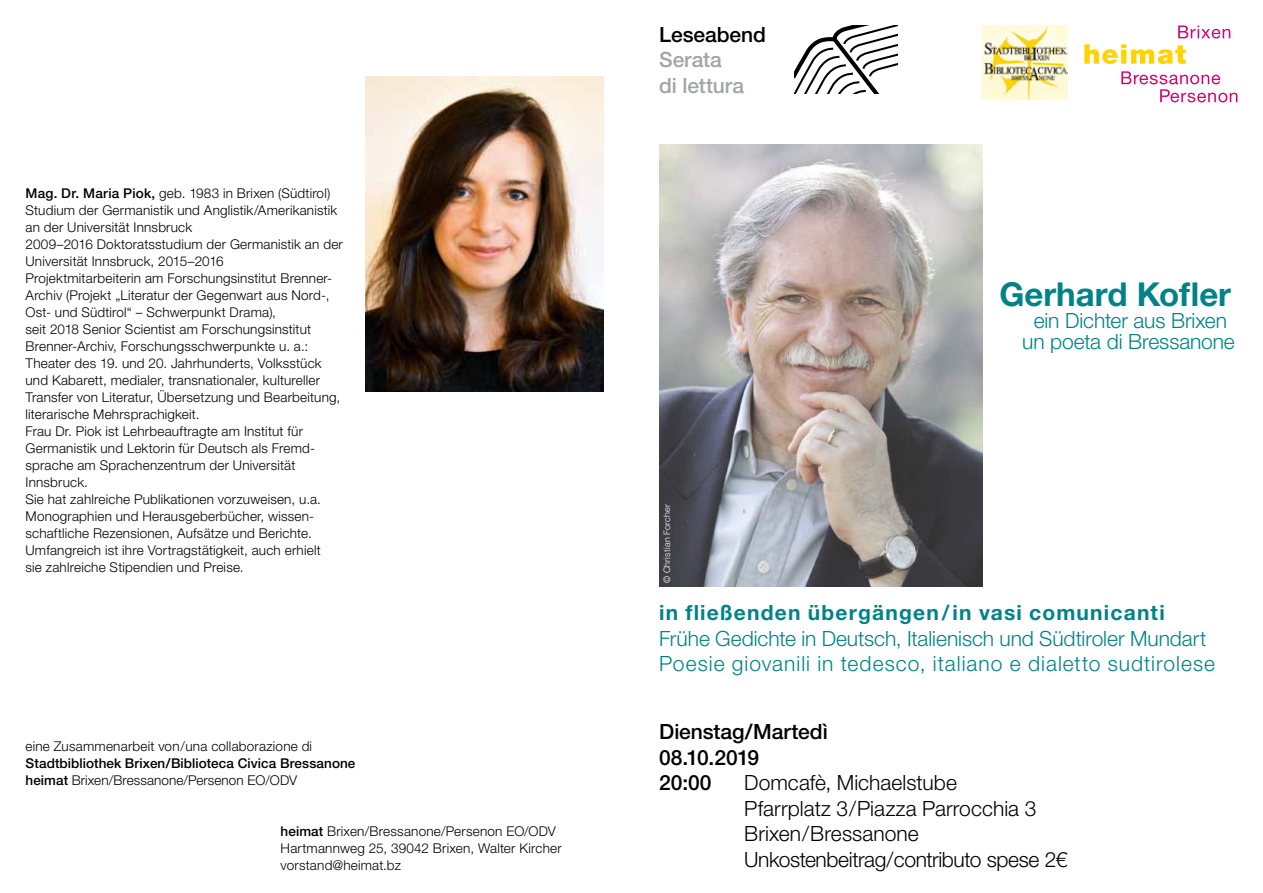
<style>
.page{position:relative;width:1263px;height:893px;background:#fff}
.page>*{position:absolute;margin:0;border:0;box-sizing:border-box;transform-origin:0 0}
.t1{font:700 33px "Helvetica Neue LT";color:#008387}
.t2{font:300 21px/25.5px "Helvetica Neue LT";letter-spacing:.02em;color:#008387}
.t3{font:300 21px/25.5px "Helvetica Neue LT";color:#000}
.t4{font:500 21px/25.5px "Helvetica Neue LT";letter-spacing:-.005em;color:#000}
.t5{font:700 21px "Helvetica Neue LT";letter-spacing:.055em;color:#008387}
.t6{font:300 21px/21.3px "Helvetica Neue LT";color:#008387;text-align:center}
.t7{font:500 21px/25.5px "Helvetica Neue LT";letter-spacing:-.005em;color:#a3a4a6}
.t8{font:300 13.5px/17px "Helvetica Neue LT";letter-spacing:.015em;color:#000}
.t9{font:500 13.5px/17px "Helvetica Neue LT";letter-spacing:.005em;color:#000}
.t10{font:300 9px "Helvetica Neue LT";letter-spacing:.03em;color:#fff}
.s1{font-weight:500}
.s2{font-weight:300}
</style>
<div class="page">
<svg style="left:1121px;top:71px;width:116px;height:31px"></svg>
<svg style="left:1084px;top:26px;width:146px;height:38px"></svg>
<svg style="left:794px;top:26px;width:103px;height:68px"></svg>
<img style="left:982px;top:26px;width:86px;height:74px">
<img style="left:659px;top:145px;width:323px;height:442px">
<img style="left:366px;top:77px;width:238px;height:314px">
<p class="t8" style="left:26px;top:184px;width:319px"><span class="s1">Mag. Dr. Maria Piok,</span> geb. 1983 in Brixen (Südtirol)<br>Studium der Germanistik und Anglistik/Amerikanistik an der Universität Innsbruck<br>2009–2016 Doktoratsstudium der Germanistik an der Universität Innsbruck, 2015–2016<br>Projektmitarbeiterin am Forschungsinstitut Brenner-Archiv (Projekt „Literatur der Gegenwart aus Nord-, Ost- und Südtirol“ – Schwerpunkt Drama),<br>seit 2018 Senior Scientist am Forschungsinstitut Brenner-Archiv, Forschungsschwerpunkte u. a.:<br>Theater des 19. und 20. Jahrhunderts, Volksstück und Kabarett, medialer, transnationaler, kultureller Transfer von Literatur, Übersetzung und Bearbeitung, literarische Mehrsprachigkeit.<br>Frau Dr. Piok ist Lehrbeauftragte am Institut für Germanistik und Lektorin für Deutsch als Fremd&shy;sprache am Sprachenzentrum der Universität Innsbruck.<br>Sie hat zahlreiche Publikationen vorzuweisen, u.a.<br>Monographien und Herausgeberbücher, wissen&shy;schaftliche Rezensionen, Aufsätze und Berichte.<br>Umfangreich ist ihre Vortragstätigkeit, auch erhielt<br>sie zahlreiche Stipendien und Preise.</p>
<p class="t8" style="left:26px;top:737px;width:288px">eine Zusammenarbeit von/una collaborazione di</p>
<p class="t9" style="left:26px;top:754px;width:331px">Stadtbibliothek Brixen/Biblioteca Civica Bressanone heimat <span class="s2">Brixen/Bressanone/Persenon EO/ODV</span></p>
<p class="t8" style="left:281px;top:822px;width:283px"><span class="s1">heimat</span> Brixen/Bressanone/Persenon EO/ODV<br>Hartmannweg 25, 39042 Brixen, Walter Kircher vorstand@heimat.bz</p>
<h2 class="t4" style="left:659px;top:21px;width:108px">Leseabend</h2>
<h2 class="t7" style="left:659px;top:47px;width:86px">Serata di lettura</h2>
<p class="t10" style="left:661px;top:583px;width:81px;rotate:-90deg">© Christian Forcher</p>
<h1 class="t1" style="left:999px;top:274px;width:233px">Gerhard Kofler</h1>
<h2 class="t6" style="left:1022px;top:309px;width:214px">ein Dichter aus Brixen un poeta di Bressanone</h2>
<h2 class="t5" style="left:659px;top:600px;width:507px">in fließenden übergängen/in vasi comunicanti</h2>
<h2 class="t2" style="left:659px;top:625px;width:557px">Frühe Gedichte in Deutsch, Italienisch und Südtiroler Mundart<br>Poesie giovanili in tedesco, italiano e dialetto sudtirolese</h2>
<h2 class="t4" style="left:659px;top:719px;width:170px">Dienstag/Martedì<br>08.10.2019<br>20:00</h2>
<h2 class="t3" style="left:744px;top:770px;width:325px">Domcafè, Michaelstube<br>Pfarrplatz 3/Piazza Parrocchia 3<br>Brixen/Bressanone<br>Unkostenbeitrag/contributo spese 2€</h2>
</div>
